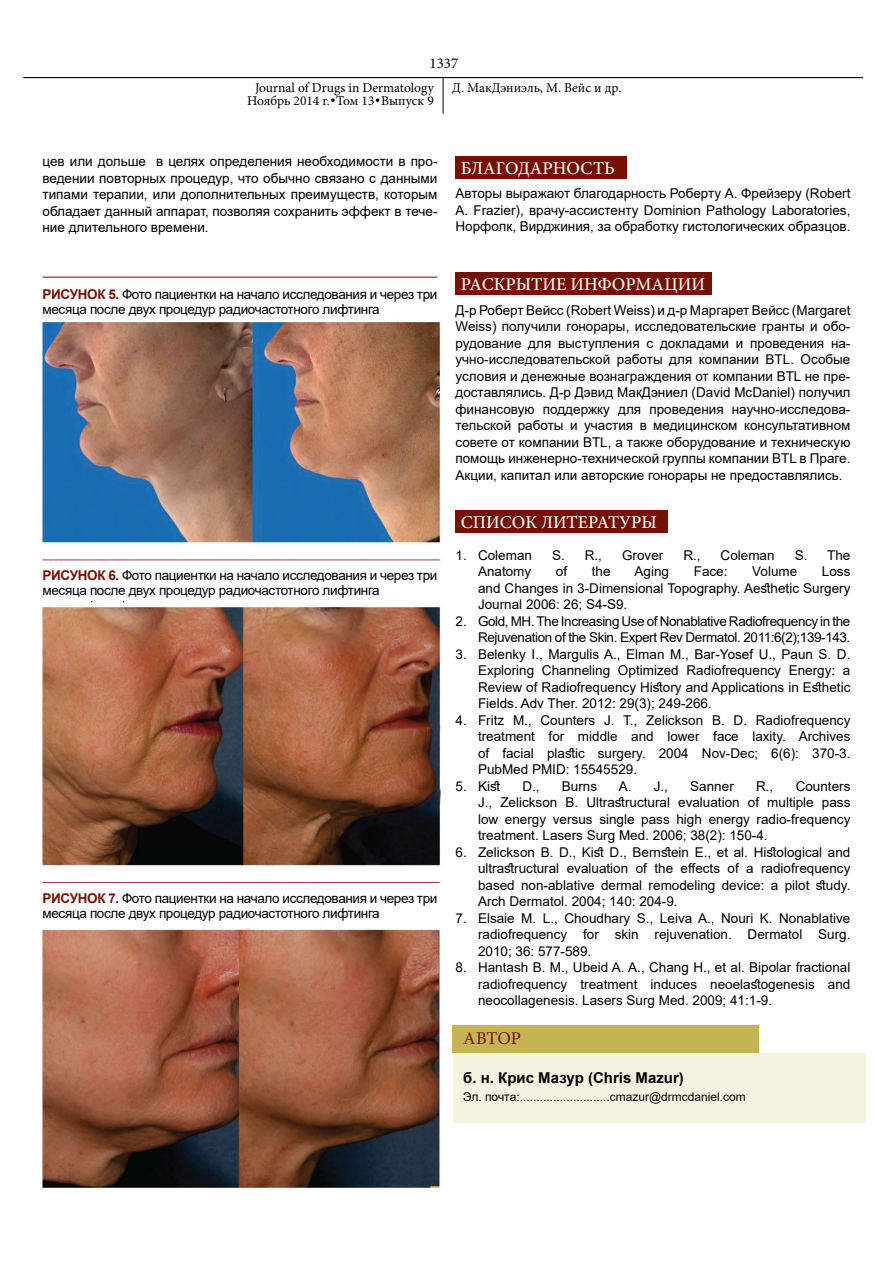
<style>
.page{position:relative;width:893px;height:1263px;background:#fff}
.page>*{position:absolute;margin:0;border:0;box-sizing:border-box;transform-origin:0 0}
.t1{font:500 18px "Minion Pro";color:#fff}
.t2{font:18px "Minion Pro";color:#741103}
.t3{font:700 15px "Arial";color:#000}
.t4{font:15px "Minion Pro";color:#000}
.t5{font:13.5px/16.5px "Arial";color:#000;text-align:justify}
.t6{font:13.5px/15px "Arial";letter-spacing:-.025em;color:#000}
.t7{font:13.5px/16.5px "Arial";letter-spacing:-.03em;color:#000;text-align:right}
.t8{font:13.5px/13.5px "Minion Pro";color:#000;text-align:center}
.t9{font:12px "Arial";color:#000}
.s1{font-family:"Gotham"}
.s2{font-weight:700;color:#741103}
</style>
<div class="page">
<hr style="left:23px;top:77px;width:840px;height:1px;background:#000">
<hr style="left:443px;top:77px;width:1px;height:37px;background:#020203">
<img style="left:42px;top:320px;width:399px;height:869px">
<div style="left:43px;top:570px;width:394px;height:31px;background:#fff"></div>
<div style="left:43px;top:894px;width:394px;height:31px;background:#fff"></div>
<hr style="left:43px;top:277px;width:394px;height:1px;background:#741103">
<div style="left:455px;top:156px;width:172px;height:23px;background:#741103"></div>
<div style="left:455px;top:272px;width:257px;height:23px;background:#741103"></div>
<div style="left:455px;top:510px;width:213px;height:23px;background:#741103"></div>
<div style="left:452px;top:1025px;width:306px;height:27px;background:#c6b454"></div>
<div style="left:453px;top:1053px;width:412px;height:70px;background:#f6f2e2"></div>
<p class="t4" style="left:430px;top:53px;width:30px">1337</p>
<p class="t8" style="left:247px;top:81px;width:188px">Journal of Drugs in Dermatology<br>Ноябрь 2014 г.<span class="s1">•</span>Том 13<span class="s1">•</span>Выпуск 9</p>
<p class="t8" style="left:452px;top:81px;width:171px">Д. МакДэниэль, М. Вейс и др.</p>
<p class="t5" style="left:43px;top:153px;width:396px">цев или дольше в целях определения необходимости в про&shy;ведении повторных процедур, что обычно связано с данными типами терапии, или дополнительных преимуществ, которым обладает данный аппарат, позволяя сохранить эффект в тече&shy;ние длительного времени.</p>
<p class="t6" style="left:43px;top:286px;width:396px"><span class="s2">РИСУНОК 5.</span> Фото пациентки на начало исследования и через три месяца после двух процедур радиочастотного лифтинга</p>
<p class="t6" style="left:43px;top:567px;width:396px"><span class="s2">РИСУНОК 6.</span> Фото пациентки на начало исследования и через три месяца после двух процедур радиочастотного лифтинга</p>
<p class="t6" style="left:43px;top:891px;width:396px"><span class="s2">РИСУНОК 7.</span> Фото пациентки на начало исследования и через три месяца после двух процедур радиочастотного лифтинга</p>
<h1 class="t1" style="left:461px;top:156px;width:155px">БЛАГОДАРНОСТЬ</h1>
<p class="t5" style="left:455px;top:185px;width:396px">Авторы выражают благодарность Роберту А. Фрейзеру (Robert A. Frazier), врачу-ассистенту Dominion Pathology Laboratories, Норфолк, Вирджиния, за обработку гистологических образцов.</p>
<h1 class="t1" style="left:461px;top:272px;width:246px">РАСКРЫТИЕ ИНФОРМАЦИИ</h1>
<p class="t5" style="left:455px;top:302px;width:396px">Д-р Роберт Вейсс (Robert Weiss) и д-р Маргарет Вейсс (Margaret Weiss) получили гонорары, исследовательские гранты и обо&shy;рудование для выступления с докладами и проведения на&shy;учно-исследовательской работы для компании BTL. Особые условия и денежные вознаграждения от компании BTL не пре&shy;доставлялись. Д-р Дэвид МакДэниел (David McDaniel) получил финансовую поддержку для проведения научно-исследова&shy;тельской работы и участия в медицинском консультативном совете от компании BTL, а также оборудование и техническую помощь инженерно-технической группы компании BTL в Праге.<br>Акции, капитал или авторские гонорары не предоставлялись.</p>
<h1 class="t1" style="left:461px;top:510px;width:197px">СПИСОК ЛИТЕРАТУРЫ</h1>
<p class="t5" style="left:455px;top:547px;width:78px">1. Coleman</p>
<p class="t5" style="left:552px;top:547px;width:52px">S. R.,</p>
<p class="t5" style="left:622px;top:547px;width:43px">Grover</p>
<p class="t5" style="left:683px;top:547px;width:19px">R.,</p>
<p class="t5" style="left:721px;top:547px;width:56px">Coleman</p>
<p class="t5" style="left:795px;top:547px;width:57px">S. The</p>
<p class="t5" style="left:478px;top:563px;width:55px">Anatomy</p>
<p class="t5" style="left:556px;top:563px;width:13px">of</p>
<p class="t5" style="left:592px;top:563px;width:20px">the</p>
<p class="t5" style="left:635px;top:563px;width:36px">Aging</p>
<p class="t5" style="left:694px;top:563px;width:35px">Face:</p>
<p class="t5" style="left:752px;top:563px;width:47px">Volume</p>
<p class="t5" style="left:478px;top:563px;width:374px;text-indent:344px">Loss and Changes in 3-Dimensional Topography. Aesthetic Surgery Journal 2006: 26; S4-S9.</p>
<p class="t7" style="left:455px;top:613px;width:396px">2. Gold, MH. The Increasing Use of Nonablative Radiofrequency in the<br>Rejuvenation of the Skin. Expert Rev Dermatol. 2011:6(2);139-143.</p>
<p class="t5" style="left:478px;top:646px;width:374px;text-indent:-23px">3. Belenky I., Margulis A., Elman M., Bar-Yosef U., Paun S. D.<br>Exploring Channeling Optimized Radiofrequency Energy: a Review of Radiofrequency History and Applications in Esthetic Fields. Adv Ther. 2012: 29(3); 249-266.</p>
<p class="t5" style="left:478px;top:712px;width:374px;text-indent:-23px">4. Fritz M., Counters J. T., Zelickson B. D. Radiofrequency treatment for middle and lower face laxity. Archives of facial plastic surgery. 2004 Nov-Dec; 6(6): 370-3.<br>PubMed PMID: 15545529.</p>
<p class="t5" style="left:455px;top:778px;width:46px">5. Kist</p>
<p class="t5" style="left:522px;top:778px;width:19px">D.,</p>
<p class="t5" style="left:562px;top:778px;width:37px">Burns</p>
<p class="t5" style="left:619px;top:778px;width:51px">A. J.,</p>
<p class="t5" style="left:690px;top:778px;width:45px">Sanner</p>
<p class="t5" style="left:756px;top:778px;width:19px">R.,</p>
<p class="t5" style="left:478px;top:778px;width:374px;text-indent:318px">Counters J., Zelickson B. Ultrastructural evaluation of multiple pass low energy versus single pass high energy radio-frequency treatment. Lasers Surg Med. 2006; 38(2): 150-4.</p>
<p class="t5" style="left:478px;top:844px;width:374px;text-indent:-23px">6. Zelickson B. D., Kist D., Bernstein E., et аl. Histological and ultrastructural evaluation of the effects of a radiofrequency based non-ablative dermal remodeling device: a pilot study.<br>Arch Dermatol. 2004; 140: 204-9.</p>
<p class="t5" style="left:478px;top:910px;width:374px;text-indent:-23px">7. Elsaie M. L., Choudhary S., Leiva A., Nouri K. Nonablative radiofrequency for skin rejuvenation. Dermatol Surg.<br>2010; 36: 577-589.</p>
<p class="t5" style="left:478px;top:959px;width:374px;text-indent:-23px">8. Hantash B. M., Ubeid A. A., Chang H., et al. Bipolar fractional radiofrequency treatment induces neoelastogenesis and neocollagenesis. Lasers Surg Med. 2009; 41:1-9.</p>
<h1 class="t2" style="left:463px;top:1026px;width:59px">АВТОР</h1>
<p class="t3" style="left:463px;top:1067px;width:222px">б. н. Крис Мазур (Chris Mazur)</p>
<p class="t9" style="left:463px;top:1088px;width:284px">Эл. почта:...........................cmazur@drmcdaniel.com</p>
</div>
